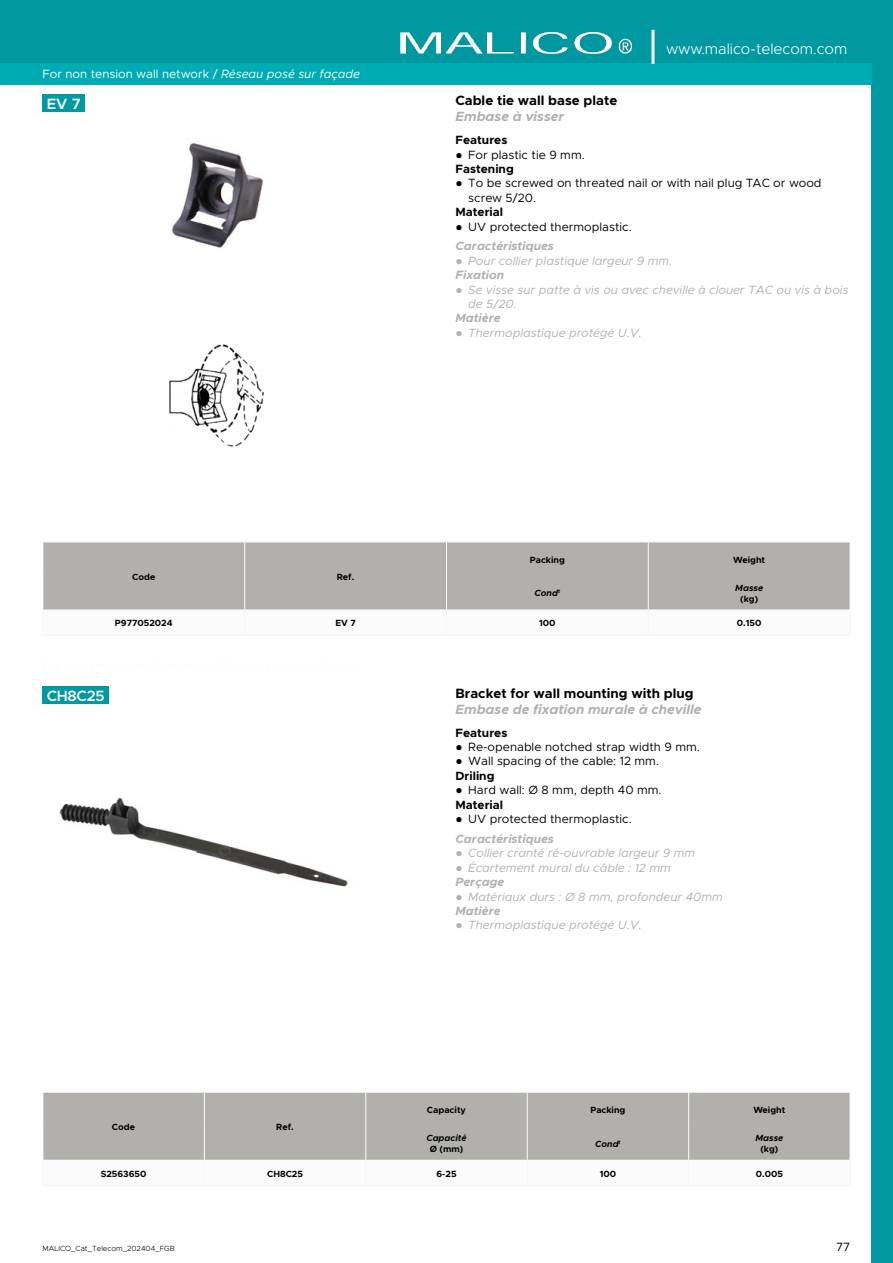
<style>
.page{position:relative;width:893px;height:1263px;background:#fff}
.page>*{position:absolute;margin:0;border:0;box-sizing:border-box;transform-origin:0 0}
.t1{font:300 15px "Metropolis";color:#fff}
.t2{font:600 15px "Metropolis";letter-spacing:-.015em;color:#fff}
.t3{font:700 13.5px "Metropolis";color:#000}
.t4{font:italic 700 13.5px "Metropolis";color:#b1b0ad}
.t5{font:12px/14.4px "Metropolis";color:#000}
.t6{font:italic 12px/14.4px "Metropolis";color:#b1b0ad}
.t7{font:12px "Metropolis";color:#fdfdfd}
.t8{font:700 12px "Metropolis";color:#000}
.t9{font:italic 700 12px "Metropolis";color:#b1b0ad}
.t10{font:700 9px "Metropolis";color:#000}
.t11{font:italic 700 9px "Metropolis";color:#000}
.t12{font:300 7.5px "Metropolis";color:#000}
.s1{font-style:italic}
.s2{font-family:"Arial"}
.s3{font-weight:700}
.s4{font-weight:700;font-style:italic;color:#b1b0ad}
.s5{font-family:"Arial";font-style:normal}
</style>
<div class="page">
<div style="left:0;top:0;width:893px;height:64px;background:#0098a1"></div>
<div style="left:872px;top:0;width:21px;height:1263px;background:#0098a1"></div>
<div style="left:0;top:64px;width:872px;height:21px;background:#00acb3"></div>
<div style="left:43px;top:94px;width:42px;height:17px;background:#0098a1"></div>
<img style="left:172px;top:142px;width:91px;height:106px">
<img style="left:169px;top:344px;width:95px;height:103px">
<div style="left:44px;top:542px;width:806px;height:68px;background:#b1b0ad"></div>
<hr style="left:244px;top:542px;width:1px;height:34px;background:#fdfdfd">
<hr style="left:244px;top:576px;width:1px;height:34px;background:#fdfdfd">
<hr style="left:446px;top:542px;width:1px;height:34px;background:#fdfdfd">
<hr style="left:648px;top:542px;width:1px;height:34px;background:#fdfdfd">
<hr style="left:446px;top:576px;width:1px;height:34px;background:#fdfdfd">
<hr style="left:648px;top:576px;width:1px;height:34px;background:#fdfdfd">
<hr style="left:43px;top:635px;width:202px;height:1px;background:#f5f5f6">
<hr style="left:245px;top:635px;width:201px;height:1px;background:#f5f5f6">
<hr style="left:446px;top:635px;width:202px;height:1px;background:#f5f5f6">
<hr style="left:648px;top:635px;width:202px;height:1px;background:#f5f5f6">
<div style="left:43px;top:687px;width:66px;height:17px;background:#0098a1"></div>
<img style="left:59px;top:797px;width:289px;height:90px">
<div style="left:44px;top:1093px;width:806px;height:67px;background:#b1b0ad"></div>
<hr style="left:204px;top:1092px;width:1px;height:34px;background:#fdfdfd">
<hr style="left:204px;top:1126px;width:1px;height:34px;background:#fdfdfd">
<hr style="left:365px;top:1092px;width:1px;height:34px;background:#fdfdfd">
<hr style="left:527px;top:1092px;width:1px;height:34px;background:#fdfdfd">
<hr style="left:688px;top:1092px;width:1px;height:34px;background:#fdfdfd">
<hr style="left:365px;top:1126px;width:1px;height:34px;background:#fdfdfd">
<hr style="left:527px;top:1126px;width:1px;height:34px;background:#fdfdfd">
<hr style="left:688px;top:1126px;width:1px;height:34px;background:#fdfdfd">
<hr style="left:43px;top:1185px;width:161px;height:1px;background:#f5f5f6">
<hr style="left:204px;top:1185px;width:162px;height:1px;background:#f5f5f6">
<hr style="left:366px;top:1185px;width:161px;height:1px;background:#f5f5f6">
<hr style="left:527px;top:1185px;width:162px;height:1px;background:#f5f5f6">
<hr style="left:689px;top:1185px;width:161px;height:1px;background:#f5f5f6">
<img style="left:401px;top:33px;width:230px;height:20px">
<hr style="left:651px;top:30px;width:3px;height:34px;background:#fdfdfd">
<p class="t7" style="left:43px;top:66px;width:319px">For non tension wall network / <span class="s1">Réseau posé sur façade</span></p>
<p class="t2" style="left:47px;top:94px;width:36px">EV 7</p>
<p class="t10" style="left:132px;top:571px;width:25px">Code</p>
<p class="t10" style="left:337px;top:571px;width:19px">Ref.</p>
<p class="t1" style="left:666px;top:40px;width:183px">www.malico-telecom.com</p>
<p class="t3" style="left:455px;top:92px;width:163px">Cable tie wall base plate</p>
<p class="t4" style="left:455px;top:108px;width:110px">Embase à visser</p>
<p class="t8" style="left:455px;top:132px;width:53px">Features</p>
<p class="t5" style="left:455px;top:147px;width:131px"><span class="s2">●</span> For plastic tie 9 mm.<br><span class="s3">Fastening</span></p>
<p class="t5" style="left:468px;top:176px;width:355px;text-indent:-13px"><span class="s2">●</span> To be screwed on threated nail or with nail plug TAC or wood screw 5/20.</p>
<p class="t8" style="left:455px;top:204px;width:49px">Material</p>
<p class="t5" style="left:455px;top:216px;width:178px;line-height:19.8px"><span class="s2">●</span> UV protected thermoplastic.<br><span class="s4">Caractéristiques</span></p>
<p class="t6" style="left:455px;top:253px;width:217px"><span class="s5">●</span> Pour collier plastique largeur 9 mm.<br><span class="s3">Fixation</span></p>
<p class="t6" style="left:468px;top:282px;width:382px;text-indent:-13px"><span class="s5">●</span> Se visse sur patte à vis ou avec cheville à clouer TAC ou vis à bois de 5/20.</p>
<p class="t9" style="left:455px;top:311px;width:47px">Matière</p>
<p class="t6" style="left:455px;top:325px;width:186px"><span class="s5">●</span> Thermoplastique protégé U.V.</p>
<p class="t10" style="left:530px;top:554px;width:37px">Packing</p>
<p class="t10" style="left:733px;top:554px;width:33px">Weight</p>
<p class="t11" style="left:535px;top:587px;width:27px">Cond<sup>t</sup></p>
<p class="t11" style="left:735px;top:582px;width:29px">Masse</p>
<p class="t10" style="left:740px;top:593px;width:19px">(kg)</p>
<p class="t10" style="left:115px;top:617px;width:59px">P977052024</p>
<p class="t10" style="left:335px;top:617px;width:22px">EV 7</p>
<p class="t10" style="left:539px;top:617px;width:18px">100</p>
<p class="t10" style="left:737px;top:617px;width:26px">0.150</p>
<p class="t2" style="left:47px;top:687px;width:59px">CH8C25</p>
<p class="t3" style="left:455px;top:684px;width:239px">Bracket for wall mounting with plug</p>
<p class="t4" style="left:455px;top:700px;width:248px">Embase de fixation murale à cheville</p>
<p class="t8" style="left:455px;top:725px;width:53px">Features</p>
<p class="t5" style="left:455px;top:740px;width:246px"><span class="s2">●</span> Re-openable notched strap width 9 mm.</p>
<p class="t5" style="left:455px;top:754px;width:205px"><span class="s2">●</span> Wall spacing of the cable: 12 mm.<br><span class="s3">Driling</span></p>
<p class="t5" style="left:455px;top:783px;width:208px"><span class="s2">●</span> Hard wall: Ø 8 mm, depth 40 mm.<br><span class="s3">Material</span></p>
<p class="t5" style="left:455px;top:809px;width:178px;line-height:19.8px"><span class="s2">●</span> UV protected thermoplastic.<br><span class="s4">Caractéristiques</span></p>
<p class="t6" style="left:455px;top:846px;width:241px"><span class="s5">●</span> Collier cranté ré-ouvrable largeur 9 mm</p>
<p class="t6" style="left:455px;top:860px;width:217px"><span class="s5">●</span> Écartement mural du câble : 12 mm<br><span class="s3">Perçage</span></p>
<p class="t6" style="left:455px;top:889px;width:269px"><span class="s5">●</span> Matériaux durs : Ø 8 mm, profondeur 40mm<br><span class="s3">Matière</span></p>
<p class="t6" style="left:455px;top:918px;width:186px"><span class="s5">●</span> Thermoplastique protégé U.V.</p>
<p class="t10" style="left:112px;top:1121px;width:25px">Code</p>
<p class="t10" style="left:276px;top:1121px;width:19px">Ref.</p>
<p class="t10" style="left:427px;top:1104px;width:41px">Capacity</p>
<p class="t10" style="left:590px;top:1104px;width:37px">Packing</p>
<p class="t10" style="left:753px;top:1104px;width:33px">Weight</p>
<p class="t11" style="left:426px;top:1132px;width:42px">Capacité</p>
<p class="t10" style="left:430px;top:1143px;width:35px">Ø (mm)</p>
<p class="t11" style="left:755px;top:1132px;width:29px">Masse</p>
<p class="t10" style="left:760px;top:1143px;width:19px">(kg)</p>
<p class="t11" style="left:595px;top:1138px;width:27px">Cond<sup>t</sup></p>
<p class="t10" style="left:101px;top:1168px;width:47px">S2563650</p>
<p class="t10" style="left:267px;top:1168px;width:37px">CH8C25</p>
<p class="t10" style="left:436px;top:1168px;width:22px">6-25</p>
<p class="t10" style="left:600px;top:1168px;width:18px">100</p>
<p class="t10" style="left:756px;top:1168px;width:29px">0.005</p>
<p class="t12" style="left:43px;top:1243px;width:134px">MALICO_Cat_Telecom_202404_FGB</p>
<p class="t5" style="left:836px;top:1239px;width:16px">77</p>
</div>
